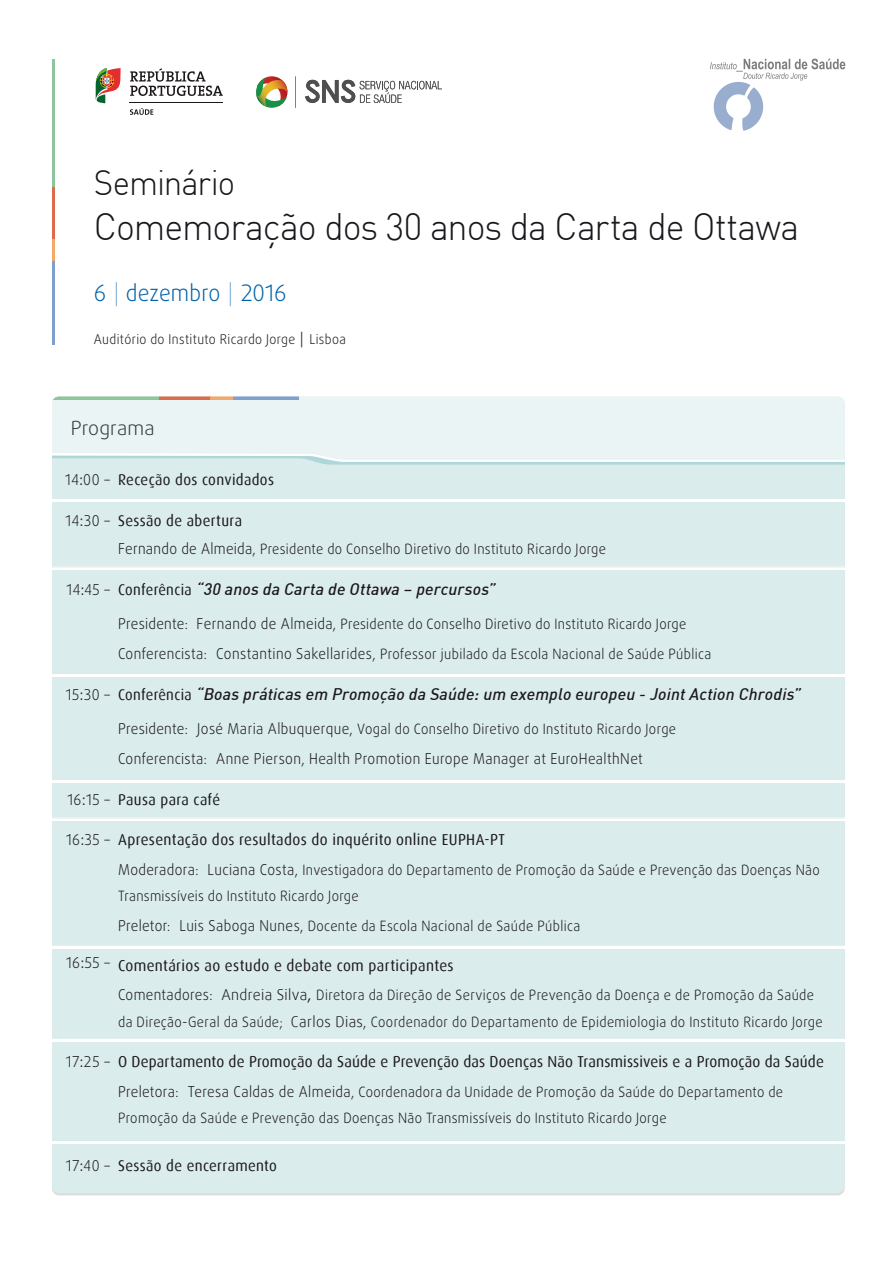
<style>
.page{position:relative;width:893px;height:1263px;background:#fff}
.page>*{position:absolute;margin:0;border:0;box-sizing:border-box;transform-origin:0 0}
.t1{font:300 37.5px "DIN";letter-spacing:-.03em;color:#1a171c;scale:.96 1}
.t2{font:300 34.5px "DIN";letter-spacing:-.035em;color:#1a171c;scale:.96 1}
.t3{font:300 22.65px "Daxline Pro";letter-spacing:.005em;color:#0062a9;scale:.94 1}
.t4{font:300 19.5px "Daxline Pro";letter-spacing:.005em;color:#383a3b}
.t5{font:italic 500 16.5px "DIN";letter-spacing:.01em;color:#1a171c}
.t6{font:15.75px "Dax";letter-spacing:.015em;color:#1a171c;scale:.96 1}
.t7{font:15.45px "Dax";letter-spacing:.025em;color:#1a171c;scale:.96 1}
.t8{font:300 15px "Daxline Pro";letter-spacing:.03em;color:#1a171c;scale:.92 1}
.t9{font:300 15px "Daxline Pro";letter-spacing:.03em;color:#1a171c;scale:.9 1}
.t10{font:300 14.25px/25.5px "Daxline Pro";letter-spacing:.025em;color:#1a171c;scale:.92 1}
.t11{font:300 13.5px "Daxline Pro";letter-spacing:.03em;color:#1a171c;scale:.92 1}
.s1{font-size:24.15px}
.s2{font-size:15.6px}
.s3{font-size:15px}
.s4{font-family:"Dax";font-weight:400;font-style:normal;font-size:15.45px}
.s5{font-family:"Dax";font-weight:400;font-size:15.75px}
.s6{font-family:"Helvetica Neue"}
</style>
<div class="page">
<div style="left:52px;top:397px;width:793px;height:796px;background:#dbeced;border-radius:7px"></div>
<hr style="left:52px;top:59px;width:3px;height:128px;background:#8ec59d">
<hr style="left:52px;top:187px;width:3px;height:52px;background:#dc6a4c">
<hr style="left:52px;top:239px;width:3px;height:22px;background:#f5a968">
<hr style="left:52px;top:261px;width:3px;height:84px;background:#7f9fcd">
<svg style="left:96px;top:68px;width:25px;height:35px"></svg>
<hr style="left:130px;top:102px;width:93px;height:1px;background:#1b171b">
<svg style="left:130px;top:108px;width:23px;height:7px"></svg>
<svg style="left:130px;top:68px;width:93px;height:28px"></svg>
<svg style="left:256px;top:76px;width:31px;height:32px"></svg>
<hr style="left:295px;top:76px;width:1px;height:32px;background:#504f50">
<svg style="left:305px;top:80px;width:137px;height:23px"></svg>
<svg style="left:710px;top:59px;width:135px;height:72px"></svg>
<hr style="left:37px;top:499px;width:824px;height:3px;background:#fff">
<hr style="left:37px;top:498px;width:824px;height:1px;background:#d8eae8">
<hr style="left:39px;top:567px;width:824px;height:3px;background:#fff">
<hr style="left:39px;top:567px;width:824px;height:1px;background:#d8eae8">
<hr style="left:39px;top:673px;width:824px;height:3px;background:#fff">
<hr style="left:39px;top:673px;width:824px;height:1px;background:#d8eae8">
<hr style="left:39px;top:779px;width:824px;height:3px;background:#fff">
<hr style="left:39px;top:779px;width:824px;height:1px;background:#d8eae8">
<hr style="left:39px;top:818px;width:824px;height:3px;background:#fff">
<hr style="left:39px;top:818px;width:824px;height:1px;background:#d8eae8">
<hr style="left:37px;top:945px;width:824px;height:3px;background:#fff">
<hr style="left:37px;top:945px;width:824px;height:1px;background:#d8eae8">
<hr style="left:35px;top:1039px;width:824px;height:3px;background:#fff">
<hr style="left:35px;top:1039px;width:824px;height:1px;background:#d8eae8">
<hr style="left:38px;top:1140px;width:823px;height:3px;background:#fff">
<hr style="left:37px;top:1140px;width:824px;height:1px;background:#d8eae8">
<svg style="left:306px;top:459px;width:539px;height:6px;background:#d4e9ea"></svg>
<div style="left:845px;top:387px;width:48px;height:825px;background:#fff"></div>
<div style="left:0;top:372px;width:52px;height:887px;background:#fff"></div>
<div style="left:52px;top:397px;width:793px;height:62px;background:#eaf4f4"></div>
<hr style="left:52px;top:397px;width:107px;height:3px;background:#8ec59d">
<hr style="left:159px;top:397px;width:52px;height:3px;background:#dc6a4c">
<hr style="left:211px;top:397px;width:22px;height:3px;background:#f5a968">
<hr style="left:233px;top:397px;width:66px;height:3px;background:#7f9fcd">
<h2 class="t2" style="left:94px;top:161px;width:149px">Seminário</h2>
<h1 class="t1" style="left:94px;top:203px;width:736px">Comemoração dos 30 anos da Carta de Ottawa</h1>
<h3 class="t3" style="left:94px;top:278px;width:206px">6 <span class="s1">|</span> dezembro <span class="s1">|</span> 2016</h3>
<p class="t11" style="left:94px;top:330px;width:275px">Auditório do Instituto Ricardo Jorge <span class="s2">|</span> Lisboa</p>
<h3 class="t4" style="left:71px;top:415px;width:85px">Programa</h3>
<p class="t7" style="left:118px;top:471px;width:164px">Receção dos convidados</p>
<p class="t7" style="left:118px;top:512px;width:131px">Sessão de abertura</p>
<p class="t10" style="left:118px;top:536px;width:532px"><span class="s3">Fernando de Almeida,</span> Presidente do Conselho Diretivo do Instituto Ricardo Jorge</p>
<p class="t5" style="left:118px;top:578px;width:379px"><span class="s4">Conferência</span> “30 anos da Carta de Ottawa − percursos”</p>
<p class="t10" style="left:118px;top:609px;width:646px;line-height:30px"><span class="s3">Presidente: Fernando de Almeida,</span> Presidente do Conselho Diretivo do Instituto Ricardo Jorge<br><span class="s3">Conferencista: Constantino Sakellarides,</span> Professor jubilado da Escola Nacional de Saúde Pública</p>
<p class="t5" style="left:118px;top:683px;width:684px"><span class="s4">Conferência</span> “Boas práticas em Promoção da Saúde: um exemplo europeu - Joint Action Chrodis”</p>
<p class="t10" style="left:118px;top:716px;width:608px"><span class="s3">Presidente: José Maria Albuquerque,</span> Vogal do Conselho Diretivo do Instituto Ricardo Jorge</p>
<p class="t8" style="left:118px;top:749px;width:572px">Conferencista: Anne Pierson, Health Promotion Europe Manager at EuroHealthNet</p>
<p class="t7" style="left:118px;top:791px;width:108px">Pausa para café</p>
<p class="t6" style="left:118px;top:831px;width:404px">Apresentação dos resultados do inquérito online EUPHA-PT</p>
<p class="t10" style="left:118px;top:857px;width:764px"><span class="s3">Moderadora: Luciana Costa,</span> Investigadora do Departamento de Promoção da Saúde e Prevenção das Doenças Não<br>Transmissíveis do Instituto Ricardo Jorge</p>
<p class="t10" style="left:118px;top:913px;width:504px"><span class="s3">Preletor: Luis Saboga Nunes,</span> Docente da Escola Nacional de Saúde Pública</p>
<p class="t6" style="left:118px;top:957px;width:351px">Comentários ao estudo e debate com participantes</p>
<p class="t10" style="left:118px;top:981px;width:767px;line-height:27px"><span class="s3">Comentadores: Andreia Silva</span><span class="s5">,</span> Diretora da Direção de Serviços de Prevenção da Doença e de Promoção da Saúde da Direção-Geral da Saúde; <span class="s3">Carlos Dias,</span> Coordenador do Departamento de Epidemiologia do Instituto Ricardo Jorge</p>
<p class="t6" style="left:118px;top:1053px;width:737px">O Departamento de Promoção da Saúde e Prevenção das Doenças Não Transmissiveis e a Promoção da Saúde</p>
<p class="t10" style="left:118px;top:1079px;width:724px"><span class="s3">Preletora: Teresa Caldas de Almeida,</span> Coordenadora da Unidade de Promoção da Saúde do Departamento de<br>Promoção da Saúde e Prevenção das Doenças Não Transmissíveis do Instituto Ricardo Jorge</p>
<p class="t7" style="left:118px;top:1157px;width:167px">Sessão de encerramento</p>
<p class="t9" style="left:65px;top:470px;width:51px">14<span class="s6">:</span>00 –</p>
<p class="t9" style="left:66px;top:511px;width:51px">14<span class="s6">:</span>30 –</p>
<p class="t9" style="left:66px;top:580px;width:50px">14<span class="s6">:</span>45 –</p>
<p class="t9" style="left:66px;top:685px;width:50px">15<span class="s6">:</span>30 –</p>
<p class="t9" style="left:67px;top:790px;width:49px">16<span class="s6">:</span>15 –</p>
<p class="t9" style="left:66px;top:830px;width:50px">16<span class="s6">:</span>35 –</p>
<p class="t9" style="left:66px;top:953px;width:50px">16<span class="s6">:</span>55 –</p>
<p class="t9" style="left:66px;top:1052px;width:50px">17<span class="s6">:</span>25 –</p>
<p class="t9" style="left:66px;top:1156px;width:50px">17<span class="s6">:</span>40 –</p>
</div>
